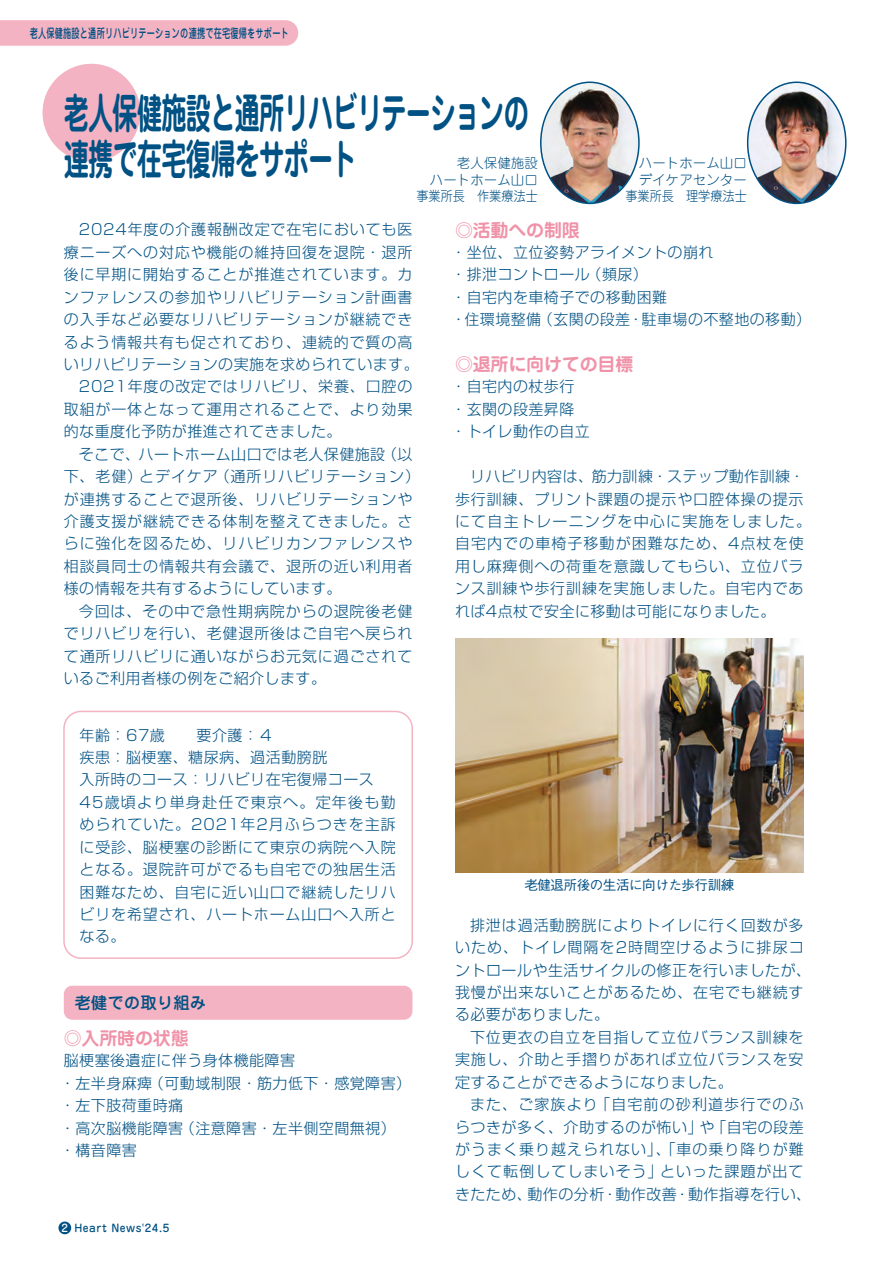
<style>
.page{position:relative;width:893px;height:1263px;background:#fff}
.page>*{position:absolute;margin:0;border:0;box-sizing:border-box;transform-origin:0 0}
.t1{font:700 42px/46.5px "Jun 501 Pro";letter-spacing:-.03em;color:#005184;scale:.6 1}
.t2{font:700 18px "Jun 501 Pro";letter-spacing:-.01em;color:#f092a8}
.t3{font:500 16.5px "Jun 34 Pro";color:#005184}
.t4{font:300 15px/22.4px "Shin Go Pr 6 N";letter-spacing:.06em;color:#005184}
.t5{font:300 15px/22.5px "Shin Go Pr 6 N";letter-spacing:.03em;color:#005184}
.t6{font:300 13.5px/16.5px "Jun 101 Pro";color:#005184;text-align:right}
.t7{font:500 13.5px "Gothic BBB Pr 6 N";letter-spacing:-.03em;color:#005184}
.t8{font:500 12.75px "Jun 34 Pro";letter-spacing:.025em;color:#005184;scale:.64 1}
.t9{font:500 10.5px "Jun 34 Pro";letter-spacing:.05em;color:#005184}
.s1{color:#fff}
</style>
<div class="page">
<div style="left:58px;top:1221px;width:13px;height:13px;background:#005184;border-radius:50%"></div>
<svg style="left:0;top:20px;width:298px;height:26px;background:#f4b4c3"></svg>
<div style="left:64px;top:986px;width:348px;height:34px;background:#f4b3c2;border-radius:9px"></div>
<div style="left:63px;top:711px;width:350px;height:248px;border:2px solid #f4b3c2;border-radius:17px"></div>
<img style="left:455px;top:639px;width:348px;height:234px">
<div style="left:43px;top:64px;width:97px;height:98px;background:#f4b3c2;border-radius:50%"></div>
<img style="left:541px;top:82px;width:98px;height:121px">
<div style="left:540px;top:82px;width:100px;height:122px;border:2px solid #005184;border-radius:50%"></div>
<img style="left:748px;top:82px;width:98px;height:121px">
<div style="left:747px;top:82px;width:99px;height:122px;border:2px solid #005184;border-radius:50%"></div>
<p class="t8" style="left:30px;top:23px;width:406px">老人保健施設と通所リハビリテーションの連携で在宅復帰をサポート</p>
<h1 class="t1" style="left:64px;top:85px;width:777px">老人保健施設と通所リハビリテーションの連携で在宅復帰をサポート</h1>
<p class="t6" style="left:416px;top:153px;width:123px">老人保健施設<br>ハートホーム山口事業所長　作業療法士</p>
<p class="t6" style="left:625px;top:153px;width:123px">ハートホーム山口デイケアセンター事業所長　理学療法士</p>
<p class="t4" style="left:79px;top:217px;width:335px">2024年度の介護報酬改定で在宅においても医</p>
<p class="t4" style="left:64px;top:240px;width:350px">療ニーズへの対応や機能の維持回復を退院・退所</p>
<p class="t4" style="left:64px;top:262px;width:350px">後に早期に開始することが推進されています。カ</p>
<p class="t4" style="left:64px;top:284px;width:350px">ンファレンスの参加やリハビリテーション計画書</p>
<p class="t4" style="left:64px;top:307px;width:350px">の入手など必要なリハビリテーションが継続でき</p>
<p class="t4" style="left:64px;top:329px;width:350px">るよう情報共有も促されており、連続的で質の高</p>
<p class="t5" style="left:64px;top:352px;width:356px">いリハビリテーションの実施を求められています。</p>
<p class="t4" style="left:79px;top:374px;width:335px">2021年度の改定ではリハビリ、栄養、口腔の</p>
<p class="t4" style="left:64px;top:397px;width:350px">取組が一体となって運用されることで、より効果</p>
<p class="t5" style="left:64px;top:419px;width:279px">的な重度化予防が推進されてきました。</p>
<p class="t5" style="left:79px;top:441px;width:335px">そこで、ハートホーム山口では老人保健施設（以</p>
<p class="t4" style="left:64px;top:464px;width:358px">下、老健）とデイケア（通所リハビリテーション）</p>
<p class="t4" style="left:64px;top:486px;width:350px">が連携することで退所後、リハビリテーションや</p>
<p class="t4" style="left:64px;top:509px;width:350px">介護支援が継続できる体制を整えてきました。さ</p>
<p class="t4" style="left:64px;top:531px;width:350px">らに強化を図るため、リハビリカンファレンスや</p>
<p class="t4" style="left:64px;top:554px;width:350px">相談員同士の情報共有会議で、退所の近い利用者</p>
<p class="t5" style="left:64px;top:576px;width:279px">様の情報を共有するようにしています。</p>
<p class="t4" style="left:79px;top:598px;width:335px">今回は、その中で急性期病院からの退院後老健</p>
<p class="t4" style="left:64px;top:621px;width:350px">でリハビリを行い、老健退所後はご自宅へ戻られ</p>
<p class="t4" style="left:64px;top:643px;width:350px">て通所リハビリに通いながらお元気に過ごされて</p>
<p class="t5" style="left:64px;top:666px;width:264px">いるご利用者様の例をご紹介します。</p>
<p class="t4" style="left:80px;top:722px;width:318px">年齢：67歳　　要介護：４　<br>疾患：脳梗塞、糖尿病、過活動膀胱<br>入所時のコース：リハビリ在宅復帰コース<br>45歳頃より単身赴任で東京へ。定年後も勤められていた。2021年2月ふらつきを主訴に受診、脳梗塞の診断にて東京の病院へ入院となる。退院許可がでるも自宅での独居生活困難なため、自宅に近い山口で継続したリハビリを希望され、ハートホーム山口へ入所となる。</p>
<p class="t3" style="left:74px;top:990px;width:133px">老健での取り組み</p>
<p class="t2" style="left:64px;top:1024px;width:126px">◎入所時の状態</p>
<p class="t5" style="left:60px;top:1048px;width:353px">脳梗塞後遺症に伴う身体機能障害<br>・左半身麻痺（可動域制限・筋力低下・感覚障害）・左下肢荷重時痛<br>・高次脳機能障害（注意障害・左半側空間無視）・構音障害</p>
<p class="t9" style="left:62px;top:1219px;width:109px"><span class="s1">2</span> Heart News'24.5</p>
<p class="t2" style="left:455px;top:215px;width:126px">◎活動への制限</p>
<p class="t5" style="left:451px;top:240px;width:361px">・坐位、立位姿勢アライメントの崩れ<br>・排泄コントロール（頻尿）<br>・自宅内を車椅子での移動困難<br>・住環境整備（玄関の段差・駐車場の不整地の移動）</p>
<p class="t2" style="left:455px;top:350px;width:180px">◎退所に向けての目標</p>
<p class="t5" style="left:451px;top:374px;width:140px">・自宅内の杖歩行・玄関の段差昇降・トイレ動作の自立</p>
<p class="t4" style="left:455px;top:464px;width:358px;text-indent:15px">リハビリ内容は、筋力訓練・ステップ動作訓練・歩行訓練、プリント課題の提示や口腔体操の提示にて自主トレーニングを中心に実施をしました。自宅内での車椅子移動が困難なため、4点杖を使用し麻痺側への荷重を意識してもらい、立位バランス訓練や歩行訓練を実施しました。自宅内であれば4点杖で安全に移動は可能になりました。</p>
<p class="t7" style="left:524px;top:874px;width:211px">老健退所後の生活に向けた歩行訓練</p>
<p class="t4" style="left:455px;top:912px;width:358px;text-indent:15px">排泄は過活動膀胱によりトイレに行く回数が多いため、トイレ間隔を2時間空けるように排尿コントロールや生活サイクルの修正を行いましたが、我慢が出来ないことがあるため、在宅でも継続する必要がありました。</p>
<p class="t4" style="left:455px;top:1024px;width:350px;text-align:justify;text-indent:15px">下位更衣の自立を目指して立位バランス訓練を実施し、介助と手摺りがあれば立位バランスを安定することができるようになりました。</p>
<p class="t4" style="left:455px;top:1092px;width:358px;text-align:center">また、ご家族より「自宅前の砂利道歩行でのふ<br>らつきが多く、介助するのが怖い」や「自宅の段差がうまく乗り越えられない」、「車の乗り降りが難しくて転倒してしまいそう」といった課題が出てきたため、動作の分析・動作改善・動作指導を行い、</p>
</div>
